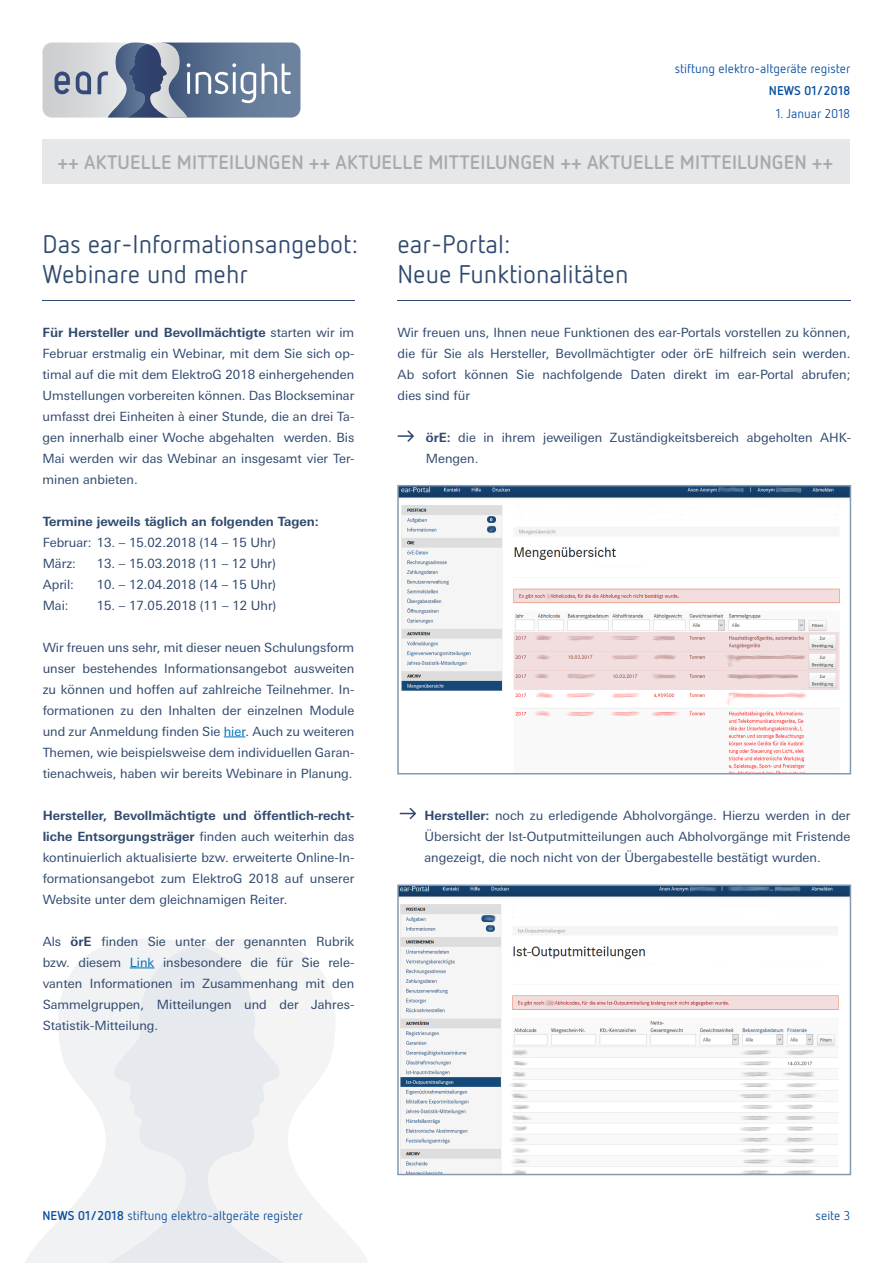
<style>
.page{position:relative;width:893px;height:1263px;background:#fff}
.page>*{position:absolute;margin:0;border:0;box-sizing:border-box;transform-origin:0 0}
.Headline{font:25.5px/30.6px "Netto OT";color:#304a6f}
.t1{font:700 19.5px "Netto OT";letter-spacing:.01em;color:#a8a9ad}
.t2{font:12.75px/21px "LT Univers Basic";color:#304a6f;text-align:justify}
.t3{font:12.75px "Netto OT";color:#0a4fa2}
.t4{font:700 12.75px/21px "LT Univers Basic";color:#304a6f}
.t5{font:700 12.75px "Netto OT";color:#0a4fa2}
.s1{font-weight:700}
.s2{font-weight:400}
.s3{color:#0072bc}
</style>
<div class="page">
<svg style="left:43px;top:43px;width:257px;height:75px;background:#8997ac"></svg>
<div style="left:43px;top:139px;width:807px;height:45px;background:#e6e7e9"></div>
<svg style="left:224px;top:736px;width:21px;height:1px"></svg>
<hr style="left:43px;top:300px;width:312px;height:1px;background:#304a6f">
<img style="left:400px;top:887px;width:448px;height:285px">
<div style="left:397px;top:884px;width:454px;height:291px;border:2px solid #829bb0"></div>
<img style="left:400px;top:488px;width:448px;height:283px">
<div style="left:397px;top:485px;width:454px;height:289px;border:2px solid #829bb0"></div>
<hr style="left:398px;top:300px;width:453px;height:1px;background:#304a6f">
<svg style="left:25px;top:943px;width:88px;height:320px"></svg>
<svg style="left:109px;top:945px;width:4px;height:318px"></svg>
<svg style="left:113px;top:939px;width:255px;height:324px"></svg>
<svg style="left:400px;top:808px;width:16px;height:11px"></svg>
<svg style="left:397px;top:430px;width:17px;height:12px"></svg>
<p class="t3" style="left:675px;top:60px;width:177px">stiftung elektro-altgeräte register</p>
<p class="t5" style="left:769px;top:83px;width:83px">NEWS 01/2018</p>
<p class="t3" style="left:776px;top:105px;width:76px">1. Januar 2018</p>
<h2 class="t1" style="left:57px;top:150px;width:777px">++ AKTUELLE MITTEILUNGEN ++ AKTUELLE MITTEILUNGEN ++ AKTUELLE MITTEILUNGEN ++</h2>
<p class="Headline" style="left:43px;top:228px;width:317px">Das ear-Informationsangebot:<br>Webinare und mehr</p>
<p class="t2" style="left:43px;top:322px;width:313px"><span class="s1">Für Hersteller und Bevollmächtigte</span> starten wir im Februar erstmalig ein Webinar, mit dem Sie sich op&shy;timal auf die mit dem ElektroG 2018 einhergehenden Umstellungen vorbereiten können. Das Blockseminar umfasst drei Einheiten à einer Stunde, die an drei Ta&shy;gen innerhalb einer Woche abgehalten werden. Bis Mai werden wir das Webinar an insgesamt vier Ter&shy;minen anbieten.</p>
<p class="t4" style="left:43px;top:510px;width:278px">Termine jeweils täglich an folgenden Tagen:<br><span class="s2">Februar: 13. – 15.02.2018 (14 – 15 Uhr)<br>März:</span></p>
<p class="t2" style="left:97px;top:553px;width:181px">13. – 15.03.2018 (11 – 12 Uhr)</p>
<p class="t2" style="left:43px;top:574px;width:33px">April:</p>
<p class="t2" style="left:97px;top:574px;width:181px">10. – 12.04.2018 (14 – 15 Uhr)</p>
<p class="t2" style="left:43px;top:595px;width:27px">Mai:</p>
<p class="t2" style="left:97px;top:595px;width:181px">15. – 17.05.2018 (11 – 12 Uhr)</p>
<p class="t2" style="left:43px;top:637px;width:313px">Wir freuen uns sehr, mit dieser neuen Schulungsform unser bestehendes Informationsangebot ausweiten zu können und hoffen auf zahlreiche Teilnehmer. In&shy;formationen zu den Inhalten der einzelnen Module und zur Anmeldung finden Sie <span class="s3">hier</span>. Auch zu weiteren Themen, wie beispielsweise dem individuellen Garan&shy;tienachweis, haben wir bereits Webinare in Planung.</p>
<p class="t2" style="left:43px;top:805px;width:313px"><span class="s1">Hersteller, Bevollmächtigte und öffentlich-recht&shy;liche Entsorgungsträger</span> finden auch weiterhin das kontinuierlich aktualisierte bzw. erweiterte Online-In&shy;formationsangebot zum ElektroG 2018 auf unserer Website unter dem gleichnamigen Reiter.</p>
<p class="t2" style="left:43px;top:931px;width:313px">Als <span class="s1">örE</span> finden Sie unter der genannten Rubrik bzw. diesem <span class="s3">Link</span> insbesondere die für Sie rele&shy;vanten Informationen im Zusammenhang mit den Sammelgruppen, Mitteilungen und der Jahres-Statistik-Mitteilung.</p>
<p class="Headline" style="left:397px;top:228px;width:233px">ear-Portal:<br>Neue Funktionalitäten</p>
<p class="t2" style="left:398px;top:322px;width:454px">Wir freuen uns, Ihnen neue Funktionen des ear-Portals vorstellen zu können, die für Sie als Hersteller, Bevollmächtigter oder örE hilfreich sein werden.<br>Ab sofort können Sie nachfolgende Daten direkt im ear-Portal abrufen; dies sind für</p>
<p class="t2" style="left:426px;top:427px;width:427px"><span class="s1">örE:</span> die in ihrem jeweiligen Zuständigkeitsbereich abgeholten AHK-<br>Mengen.</p>
<p class="t2" style="left:424px;top:805px;width:427px"><span class="s1">Hersteller:</span> noch zu erledigende Abholvorgänge. Hierzu werden in der Übersicht der Ist-Outputmitteilungen auch Abholvorgänge mit Fristende angezeigt, die noch nicht von der Übergabestelle bestätigt wurden.</p>
<p class="t3" style="left:43px;top:1208px;width:262px"><span class="s1">NEWS 01/2018</span> stiftung elektro-altgeräte register</p>
<p class="t3" style="left:816px;top:1208px;width:36px">seite 3</p>
</div>
